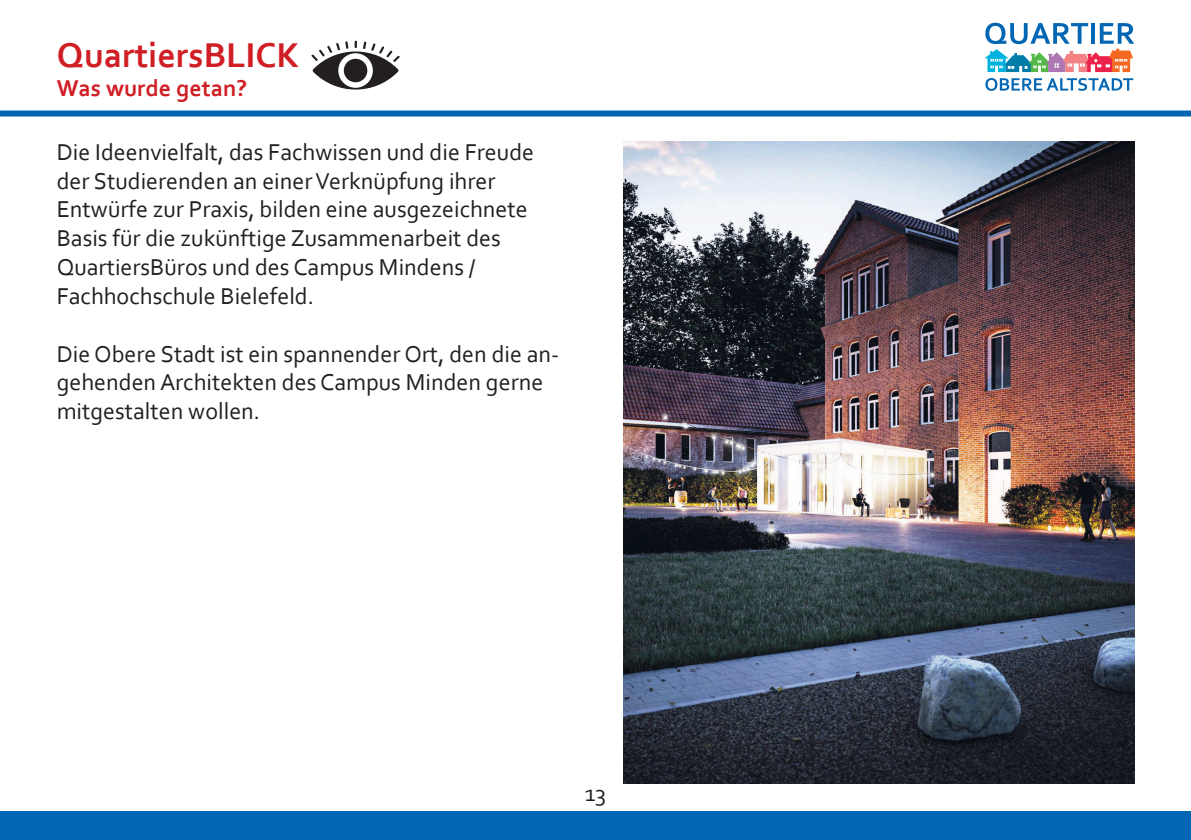
<style>
.page{position:relative;width:1191px;height:840px;background:#fff}
.page>*{position:absolute;margin:0;border:0;box-sizing:border-box;transform-origin:0 0}
.t1{font:700 36px "Corbel";color:#d01e25}
.t2{font:24px/28.8px "Corbel";color:#231f20}
.t3{font:700 24px "Corbel";color:#d01e25}
</style>
<div class="page">
<div style="left:0;top:811px;width:1191px;height:28px;background:#0166b3"></div>
<svg style="left:985px;top:78px;width:148px;height:13px"></svg>
<svg style="left:984px;top:23px;width:150px;height:49px"></svg>
<div style="left:0;top:110px;width:1191px;height:6px;background:#0166b3"></div>
<img style="left:624px;top:142px;width:510px;height:640px">
<svg style="left:311px;top:41px;width:89px;height:48px"></svg>
<h1 class="t1" style="left:57px;top:33px;width:244px">QuartiersBLICK</h1>
<p class="t3" style="left:57px;top:73px;width:192px">Was wurde getan?</p>
<p class="t2" style="left:57px;top:137px;width:479px">Die Ideenvielfalt, das Fachwissen und die Freude der Studierenden an einer Verknüpfung ihrer Entwürfe zur Praxis, bilden eine ausgezeichnete Basis für die zukünftige Zusammenarbeit des QuartiersBüros und des Campus Mindens / Fachhochschule Bielefeld.</p>
<p class="t2" style="left:57px;top:338px;width:504px">Die Obere Stadt ist ein spannender Ort, den die an&shy;gehenden Architekten des Campus Minden gerne mitgestalten wollen.</p>
<p class="t2" style="left:585px;top:777px;width:23px">13</p>
</div>
